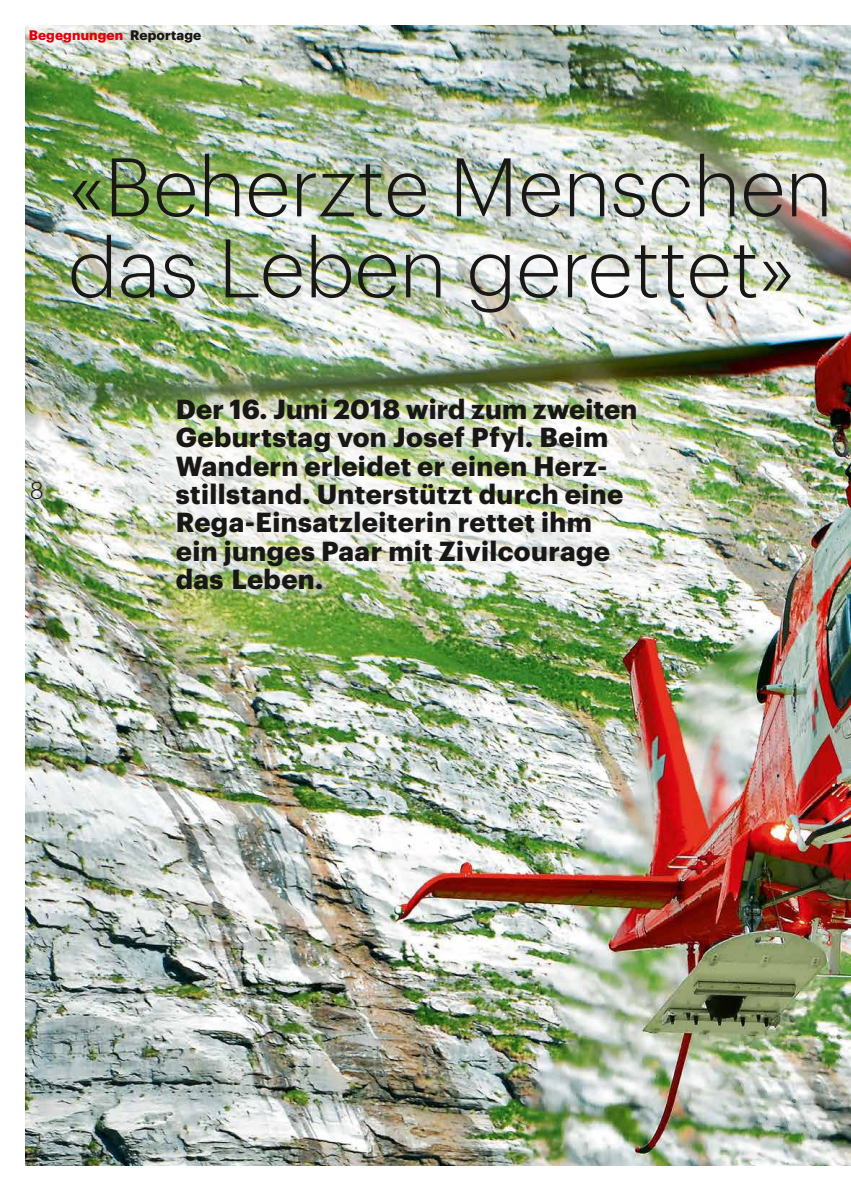
<style>
.page{position:relative;width:851px;height:1191px;background:#fff}
.page>*{position:absolute;margin:0;border:0;box-sizing:border-box;transform-origin:0 0}
.t1{font:300 81px/81px "Graphik";color:#181716}
.t2{font:700 27px/28.3px "Graphik";letter-spacing:.015em;color:#181716}
.t3{font:300 24px "Graphik";color:#181716}
.t4{font:700 13.5px "Graphik";letter-spacing:.01em;color:#e3000b}
.s1{color:#181716}
</style>
<div class="page">
<img style="left:26px;top:26px;width:824px;height:1139px">
<div style="left:49px;top:132px;width:801px;height:203px;background:#fff;opacity:.5"></div>
<div style="left:154px;top:375px;width:504px;height:237px;background:#fff;opacity:.5"></div>
<h1 class="t4" style="left:29px;top:24px;width:174px">Begegnungen <span class="s1">Reportage</span></h1>
<h2 class="t1" style="left:68px;top:140px;width:766px">«Beherzte Menschen das Leben gerettet»</h2>
<p class="t3" style="left:30px;top:473px;width:15px">8</p>
<p class="t2" style="left:176px;top:392px;width:463px">Der 16. Juni 2018 wird zum zweiten<br>Geburtstag von Josef Pfyl. Beim<br>Wandern erleidet er einen Herz&shy;stillstand. Unterstützt durch eine<br>Rega-Einsatzleiterin rettet ihm ein junges Paar mit Zivilcourage das Leben.</p>
</div>
